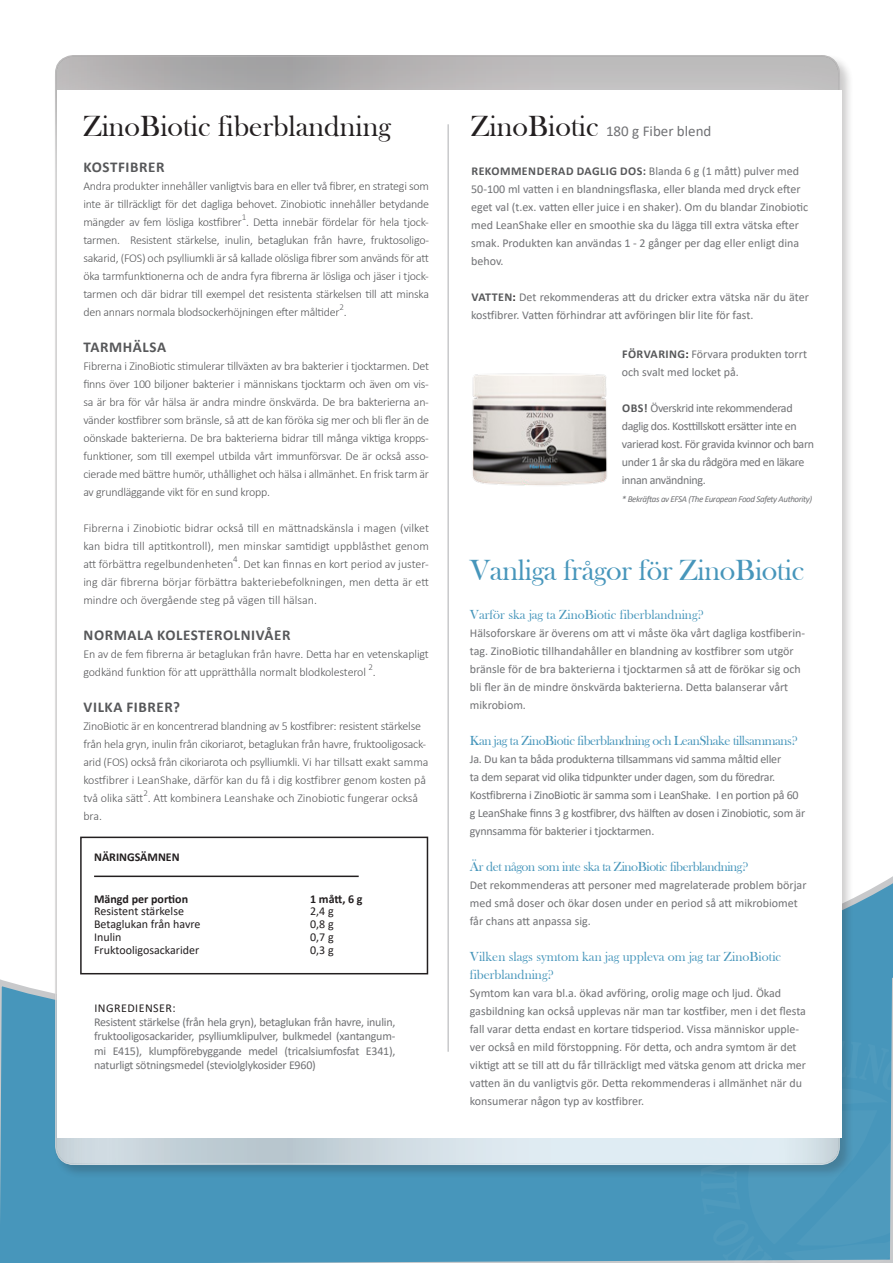
<style>
.page{position:relative;width:893px;height:1263px;background:#fff}
.page>*{position:absolute;margin:0;border:0;box-sizing:border-box;transform-origin:0 0}
.t1{font:30px "Bask Old Face";letter-spacing:-.01em;color:#4796bb}
.t2{font:30px "Bask Old Face";color:#231f20}
.t3{font:700 15px "Calibri";letter-spacing:.04em;color:#57585a}
.t4{font:15px "Calibri";color:#717275}
.t5{font:13.5px "Bask Old Face";letter-spacing:-.03em;color:#4796bb}
.t6{font:13.5px/18px "Bask Old Face";color:#4796bb}
.t7{font:300 12px/18px "Calibri";letter-spacing:-.02em;color:#57585a;text-align:justify}
.t8{font:12px/18px "Calibri";color:#717275}
.t9{font:12px/18px "Calibri";letter-spacing:-.02em;color:#717275}
.t10{font:12px/18px "Calibri";letter-spacing:-.03em;color:#717275}
.t11{font:300 12px/18px "Calibri";color:#57585a}
.t12{font:12px "Calibri";color:#231f20}
.t13{font:700 12px "Calibri";color:#231f20}
.t14{font:12px "Calibri";letter-spacing:.04em;color:#231f20}
.t15{font:italic 9px "Calibri";letter-spacing:-.04em;color:#717275}
.t16{font:300 9px "Calibri";color:#57585a}
.s1{font-family:"Bask Old Face";font-size:30px;color:#231f20}
.s2{font-weight:700;color:#57585a}
.s3{font-weight:700;color:#231f20}
</style>
<div class="page">
<svg style="left:0;top:979px;width:700px;height:284px;background:#4996ba"></svg>
<div style="left:44px;top:50px;width:796px;height:1117px;background:#231f20;opacity:.37"></div>
<div style="left:57px;top:91px;width:785px;height:1047px;background:#fff"></div>
<hr style="left:447px;top:124px;width:2px;height:928px;background:#c8c9cb">
<div style="left:80px;top:837px;width:348px;height:137px;border:2px solid #231f20"></div>
<img style="left:472px;top:373px;width:135px;height:113px">
<hr style="left:94px;top:875px;width:265px;height:2px;background:#231f20">
<svg style="left:700px;top:50px;width:193px;height:1213px"></svg>
<p class="t2" style="left:83px;top:109px;width:309px">ZinoBiotic fiberblandning</p>
<p class="t3" style="left:84px;top:156px;width:82px">KOSTFIBRER</p>
<p class="t7" style="left:83px;top:177px;width:347px">Andra produkter innehåller vanligtvis bara en eller två fibrer, en strategi som inte är tillräckligt för det dagliga behovet. Zinobiotic innehåller betydande mängder av fem lösliga kostfibrer . Detta innebär fördelar för hela tjock-</p>
<p class="t16" style="left:242px;top:211px;width:6px">1</p>
<p class="t7" style="left:83px;top:231px;width:347px">tarmen. Resistent stärkelse, inulin, betaglukan från havre, fruktosoligo&shy;sakarid, (FOS) och psylliumkli är så kallade olösliga fibrer som används för att öka tarmfunktionerna och de andra fyra fibrerna är lösliga och jäser i tjock&shy;tarmen och där bidrar till exempel det resistenta stärkelsen till att minska den annars normala blodsockerhöjningen efter måltider .</p>
<p class="t16" style="left:339px;top:301px;width:6px">2</p>
<p class="t3" style="left:84px;top:336px;width:84px">TARMHÄLSA</p>
<p class="t7" style="left:83px;top:357px;width:347px">Fibrerna i ZinoBiotic stimulerar tillväxten av bra bakterier i tjocktarmen. Det finns över 100 biljoner bakterier i människans tjocktarm och även om vis&shy;sa är bra för vår hälsa är andra mindre önskvärda. De bra bakterierna an&shy;vänder kostfibrer som bränsle, så att de kan föröka sig mer och bli fler än de oönskade bakterierna. De bra bakterierna bidrar till många viktiga kropps&shy;funktioner, som till exempel utbilda vårt immunförsvar. De är också asso&shy;cierade med bättre humör, uthållighet och hälsa i allmänhet. En frisk tarm är av grundläggande vikt för en sund kropp.</p>
<p class="t7" style="left:83px;top:519px;width:347px">Fibrerna i Zinobiotic bidrar också till en mättnadskänsla i magen (vilket kan bidra till aptitkontroll), men minskar samtidigt uppblåsthet genom att förbättra regelbundenheten . Det kan finnas en kort period av juster-</p>
<p class="t16" style="left:233px;top:553px;width:6px">4</p>
<p class="t11" style="left:83px;top:573px;width:347px">ing där fibrerna börjar förbättra bakteriebefolkningen, men detta är ett mindre och övergående steg på vägen till hälsan.</p>
<p class="t3" style="left:84px;top:624px;width:208px">NORMALA KOLESTEROLNIVÅER</p>
<p class="t7" style="left:83px;top:645px;width:347px">En av de fem fibrerna är betaglukan från havre. Detta har en vetenskapligt godkänd funktion för att upprätthålla normalt blodkolesterol</p>
<p class="t16" style="left:368px;top:661px;width:6px">2</p>
<p class="t7" style="left:373px;top:663px;width:4px">.</p>
<p class="t3" style="left:84px;top:696px;width:98px">VILKA FIBRER?</p>
<p class="t7" style="left:83px;top:717px;width:347px;text-align:left">ZinoBiotic är en koncentrerad blandning av 5 kostfibrer: resistent stärkelse från hela gryn, inulin från cikoriarot, betaglukan från havre, fruktooligosack&shy;arid (FOS) också från cikoriarota och psylliumkli. Vi har tillsatt exakt samma kostfibrer i LeanShake, därför kan du få i dig kostfibrer genom kosten på två olika sätt . Att kombinera Leanshake och Zinobiotic fungerar också</p>
<p class="t16" style="left:143px;top:787px;width:6px">2</p>
<p class="t7" style="left:83px;top:807px;width:20px">bra.</p>
<p class="t13" style="left:94px;top:848px;width:87px">NÄRINGSÄMNEN</p>
<p class="t13" style="left:94px;top:890px;width:96px">Mängd per portion</p>
<p class="t13" style="left:310px;top:890px;width:54px">1 mått, 6 g</p>
<p class="t12" style="left:94px;top:903px;width:91px">Resistent stärkelse</p>
<p class="t12" style="left:310px;top:903px;width:25px">2,4 g</p>
<p class="t12" style="left:94px;top:916px;width:108px">Betaglukan från havre</p>
<p class="t12" style="left:310px;top:916px;width:25px">0,8 g</p>
<p class="t12" style="left:94px;top:928px;width:29px">Inulin</p>
<p class="t12" style="left:310px;top:928px;width:25px">0,7 g</p>
<p class="t12" style="left:94px;top:941px;width:107px">Fruktooligosackarider</p>
<p class="t12" style="left:310px;top:941px;width:25px">0,3 g</p>
<p class="t14" style="left:94px;top:999px;width:83px">INGREDIENSER:</p>
<p class="t8" style="left:94px;top:1014px;width:303px;line-height:14.4px;text-align:justify">Resistent stärkelse (från hela gryn), betaglukan från havre, inulin, fruktooligosackarider, psylliumklipulver, bulkmedel (xantangum&shy;mi E415), klumpförebyggande medel (tricalsiumfosfat E341), naturligt sötningsmedel (steviolglykosider E960)</p>
<p class="t4" style="left:471px;top:120px;width:242px"><span class="s1">ZinoBiotic</span> 180 g Fiber blend</p>
<p class="t8" style="left:471px;top:162px;width:338px"><span class="s2">REKOMMENDERAD DAGLIG DOS:</span> Blanda 6 g (1 mått) pulver med 50-100 ml vatten i en blandningsflaska, eller blanda med dryck efter eget val (t.ex. vatten eller juice i en shaker). Om du blandar Zinobiotic med LeanShake eller en smoothie ska du lägga till extra vätska efter smak. Produkten kan användas 1 - 2 gånger per dag eller enligt dina behov.</p>
<p class="t8" style="left:471px;top:288px;width:339px"><span class="s2">VATTEN</span><span class="s3">:</span> Det rekommenderas att du dricker extra vätska när du äter kostfibrer. Vatten förhindrar att avföringen blir lite för fast.</p>
<p class="t8" style="left:622px;top:344px;width:187px"><span class="s2">FÖRVARING</span><span class="s3">:</span> Förvara produkten torrt och svalt med locket på.</p>
<p class="t10" style="left:622px;top:398px;width:194px"><span class="s2">OBS!</span> Överskrid inte rekommenderad daglig dos. Kosttillskott ersätter inte en varierad kost. För gravida kvinnor och barn under 1 år ska du rådgöra med en läkare innan användning.</p>
<p class="t15" style="left:622px;top:492px;width:192px">* Bekräftas av EFSA (The European Food Safety Authority)</p>
<p class="t1" style="left:470px;top:554px;width:336px">Vanliga frågor för ZinoBiotic</p>
<p class="t6" style="left:470px;top:606px;width:235px">Varför ska jag ta ZinoBiotic fiberblandning?</p>
<p class="t8" style="left:470px;top:624px;width:337px">Hälsoforskare är överens om att vi måste öka vårt dagliga kostfiberin&shy;tag. ZinoBiotic tillhandahåller en blandning av kostfibrer som utgör bränsle för de bra bakterierna i tjocktarmen så att de förökar sig och bli fler än de mindre önskvärda bakterierna. Detta balanserar vårt mikrobiom.</p>
<p class="t5" style="left:470px;top:733px;width:329px">Kan jag ta ZinoBiotic fiberblandning och LeanShake tillsammans?</p>
<p class="t9" style="left:470px;top:750px;width:337px">Ja. Du kan ta båda produkterna tillsammans vid samma måltid eller<br>ta dem separat vid olika tidpunkter under dagen, som du föredrar.<br>Kostfibrerna i ZinoBiotic är samma som i LeanShake. I en portion på 60 g LeanShake finns 3 g kostfibrer, dvs hälften av dosen i Zinobiotic, som är gynnsamma för bakterier i tjocktarmen.</p>
<p class="t5" style="left:470px;top:859px;width:280px">Är det någon som inte ska ta ZinoBiotic fiberblandning?</p>
<p class="t8" style="left:470px;top:876px;width:338px">Det rekommenderas att personer med magrelaterade problem börjar med små doser och ökar dosen under en period så att mikrobiomet får chans att anpassa sig.</p>
<p class="t6" style="left:470px;top:948px;width:313px">Vilken slags symtom kan jag uppleva om jag tar ZinoBiotic fiberblandning?</p>
<p class="t8" style="left:470px;top:984px;width:338px">Symtom kan vara bl.a. ökad avföring, orolig mage och ljud. Ökad gasbildning kan också upplevas när man tar kostfiber, men i det flesta fall varar detta endast en kortare tidsperiod. Vissa människor upple&shy;ver också en mild förstoppning. För detta, och andra symtom är det viktigt att se till att du får tillräckligt med vätska genom att dricka mer vatten än du vanligtvis gör. Detta rekommenderas i allmänhet när du konsumerar någon typ av kostfibrer.</p>
</div>
